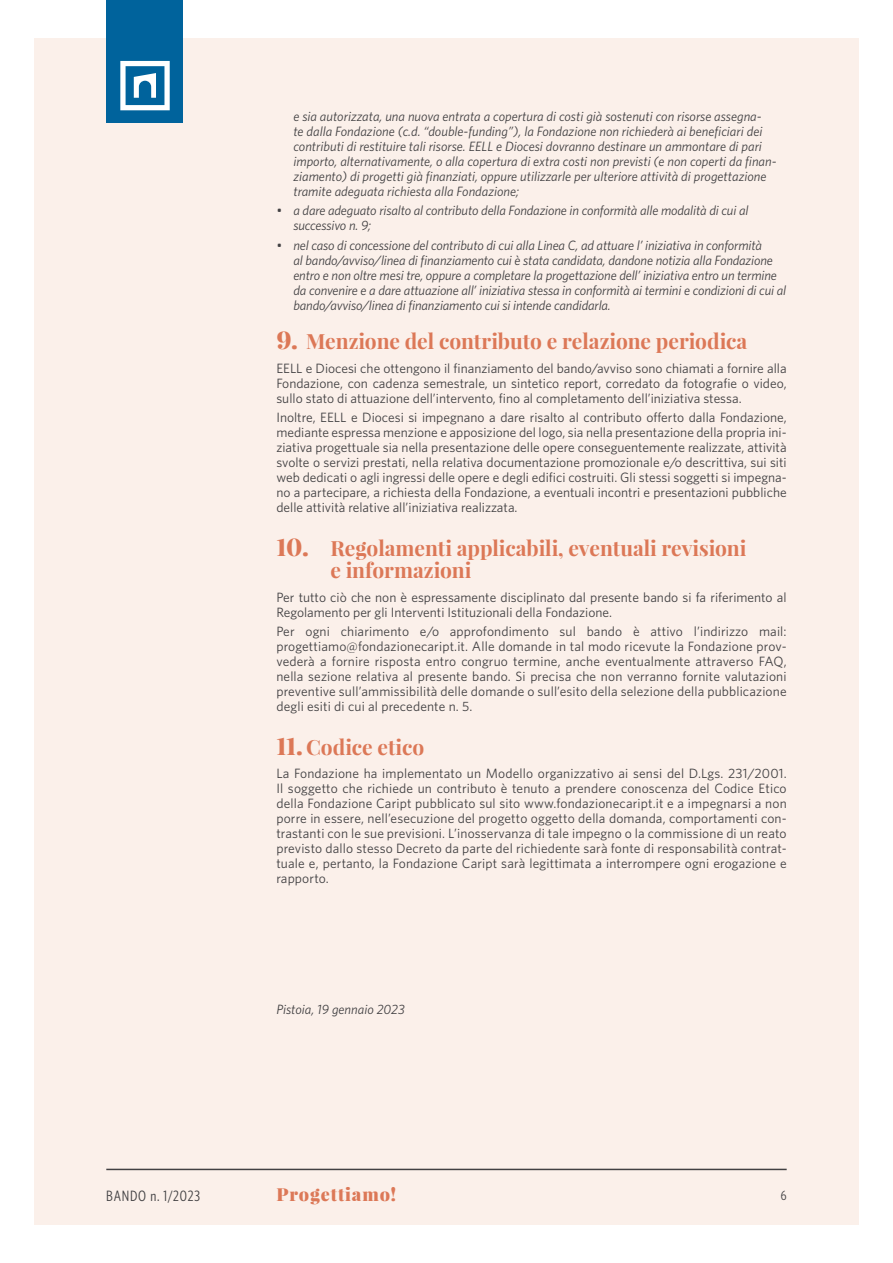
<style>
.page{position:relative;width:893px;height:1263px;background:#fff}
.page>*{position:absolute;margin:0;border:0;box-sizing:border-box;transform-origin:0 0}
.t1{font:700 21px/22.5px "Playfair Display";color:#dc7857}
.t2{font:900 18px "Playfair Display";letter-spacing:.05em;color:#dc7857}
.t3{font:condensed 15px "Whitney HTF";letter-spacing:.05em;color:#414042}
.t4{font:13.5px/15px "Whitney HTF";color:#414042;text-align:justify}
.t5{font:italic 13.5px/15px "Whitney HTF";letter-spacing:-.01em;color:#414042}
.t6{font:condensed 13.5px "Whitney HTF";color:#414042}
.s1{font-family:"Playfair Display SC";font-weight:900;font-size:24px}
</style>
<div class="page">
<div style="left:34px;top:38px;width:825px;height:1187px;background:#fbf0ea"></div>
<hr style="left:106px;top:1169px;width:681px;height:1px;background:#414042">
<div style="left:106px;top:0;width:77px;height:123px;background:#00639c"></div>
<svg style="left:120px;top:61px;width:50px;height:49px"></svg>
<p class="t5" style="left:293px;top:109px;width:485px">e sia autorizzata, una nuova entrata a copertura di costi già sostenuti con risorse assegna-<br>te dalla Fondazione (c.d. “double-funding”), la Fondazione non richiederà ai beneficiari dei contributi di restituire tali risorse. EELL e Diocesi dovranno destinare un ammontare di pari importo, alternativamente, o alla copertura di extra costi non previsti (e non coperti da finan&shy;ziamento) di progetti già finanziati, oppure utilizzarle per ulteriore attività di progettazione tramite adeguata richiesta alla Fondazione;</p>
<p class="t5" style="left:293px;top:203px;width:457px;text-indent:-17px">• a dare adeguato risalto al contributo della Fondazione in conformità alle modalità di cui al successivo n. 9;</p>
<p class="t5" style="left:293px;top:237px;width:494px;text-indent:-17px">• nel caso di concessione del contributo di cui alla Linea C, ad attuare l’ iniziativa in conformità<br>al bando/avviso/linea di finanziamento cui è stata candidata, dandone notizia alla Fondazione entro e non oltre mesi tre, oppure a completare la progettazione dell’ iniziativa entro un termine da convenire e a dare attuazione all’ iniziativa stessa in conformità ai termini e condizioni di cui al bando/avviso/linea di finanziamento cui si intende candidarla.</p>
<h1 class="t1" style="left:276px;top:329px;width:472px"><span class="s1">9.</span> Menzione del contributo e relazione periodica</h1>
<p class="t4" style="left:276px;top:360px;width:512px">EELL e Diocesi che ottengono il finanziamento del bando/avviso sono chiamati a fornire alla Fondazione, con cadenza semestrale, un sintetico report, corredato da fotografie o video, sullo stato di attuazione dell’intervento, fino al completamento dell’iniziativa stessa.</p>
<p class="t4" style="left:276px;top:409px;width:512px">Inoltre, EELL e Diocesi si impegnano a dare risalto al contributo offerto dalla Fondazione, mediante espressa menzione e apposizione del logo, sia nella presentazione della propria ini&shy;ziativa progettuale sia nella presentazione delle opere conseguentemente realizzate, attività svolte o servizi prestati, nella relativa documentazione promozionale e/o descrittiva, sui siti web dedicati o agli ingressi delle opere e degli edifici costruiti. Gli stessi soggetti si impegna&shy;no a partecipare, a richiesta della Fondazione, a eventuali incontri e presentazioni pubbliche delle attività relative all’iniziativa realizzata.</p>
<h1 class="t1" style="left:330px;top:536px;width:417px;text-indent:-54px"><span class="s1">10.</span> Regolamenti applicabili, eventuali revisioni e informazioni</h1>
<p class="t4" style="left:276px;top:589px;width:512px">Per tutto ciò che non è espressamente disciplinato dal presente bando si fa riferimento al<br>Regolamento per gli Interventi Istituzionali della Fondazione.</p>
<p class="t4" style="left:276px;top:623px;width:512px">Per ogni chiarimento e/o approfondimento sul bando è attivo l’indirizzo mail: progettiamo@fondazionecaript.it. Alle domande in tal modo ricevute la Fondazione prov&shy;vederà a fornire risposta entro congruo termine, anche eventualmente attraverso FAQ, nella sezione relativa al presente bando. Si precisa che non verranno fornite valutazioni preventive sull’ammissibilità delle domande o sull’esito della selezione della pubblicazione degli esiti di cui al precedente n. 5.</p>
<h1 class="t1" style="left:276px;top:735px;width:149px"><span class="s1">11.</span> Codice etico</h1>
<p class="t4" style="left:276px;top:766px;width:512px">La Fondazione ha implementato un Modello organizzativo ai sensi del D.Lgs. 231/2001.<br>Il soggetto che richiede un contributo è tenuto a prendere conoscenza del Codice Etico della Fondazione Caript pubblicato sul sito www.fondazionecaript.it e a impegnarsi a non porre in essere, nell’esecuzione del progetto oggetto della domanda, comportamenti con&shy;trastanti con le sue previsioni. L’inosservanza di tale impegno o la commissione di un reato previsto dallo stesso Decreto da parte del richiedente sarà fonte di responsabilità contrat&shy;tuale e, pertanto, la Fondazione Caript sarà legittimata a interrompere ogni erogazione e rapporto.</p>
<p class="t5" style="left:276px;top:1001px;width:130px">Pistoia, 19 gennaio 2023</p>
<p class="t3" style="left:106px;top:1187px;width:95px">BANDO n. 1/2023</p>
<h2 class="t2" style="left:276px;top:1182px;width:121px">Progettiamo!</h2>
<p class="t6" style="left:781px;top:1188px;width:7px">6</p>
</div>
